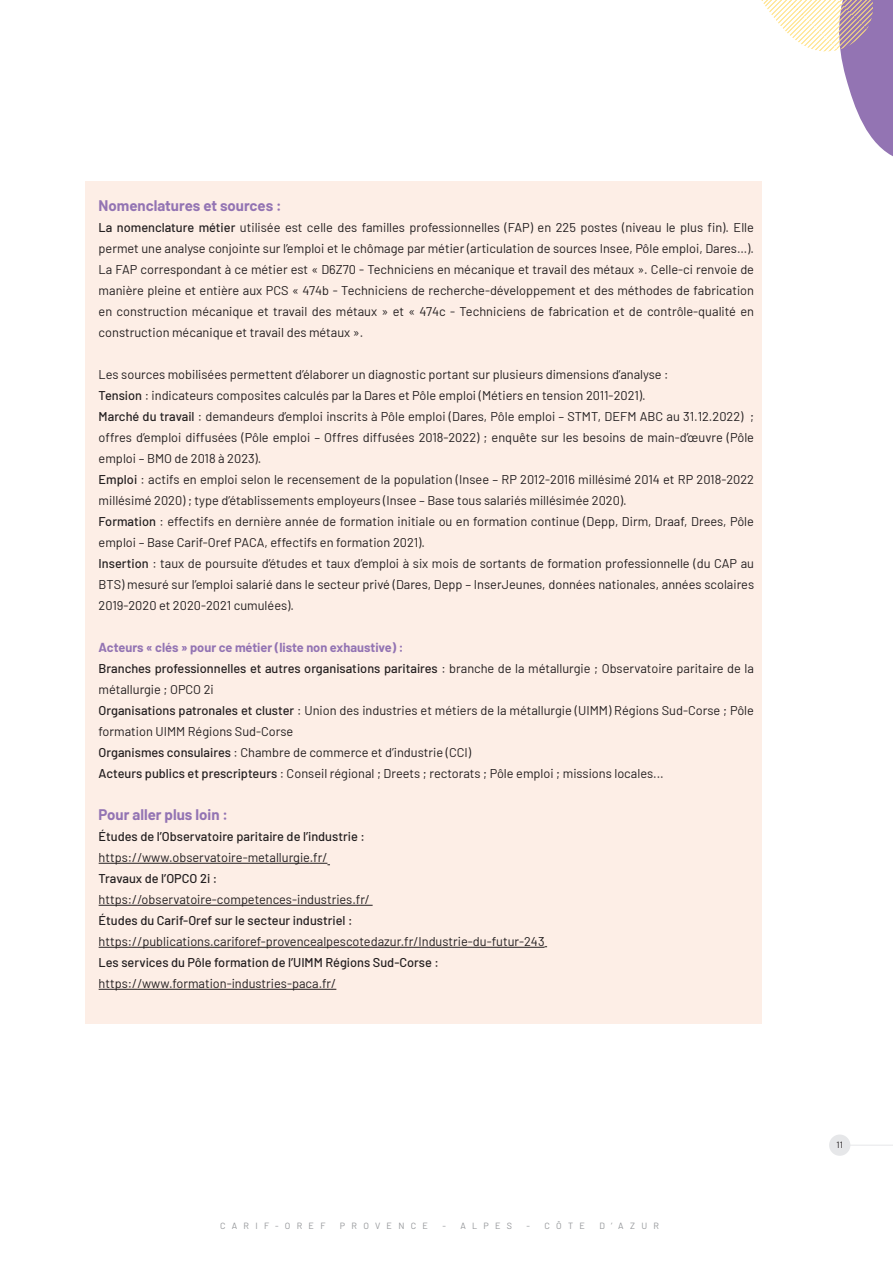
<style>
.page{position:relative;width:893px;height:1263px;background:#fff}
.page>*{position:absolute;margin:0;border:0;box-sizing:border-box;transform-origin:0 0}
.t1{font:700 15px "Barlow";color:#9374b3}
.t2{font:12.75px/21px "Barlow";color:#231f20}
.t3{font:500 12.75px "Barlow";color:#231f20}
.t4{font:9px "Barlow";letter-spacing:.7em;color:#939598}
.t5{font:9px "Barlow";color:#231f20}
.s1{font-weight:500}
.s2{font-weight:700;color:#9374b3}
</style>
<div class="page">
<div style="left:85px;top:181px;width:676px;height:842px;background:#fdeee6"></div>
<hr style="left:99px;top:863px;width:228px;height:1px;background:#231f20">
<hr style="left:99px;top:905px;width:274px;height:1px;background:#231f20">
<hr style="left:99px;top:947px;width:446px;height:1px;background:#231f20">
<hr style="left:99px;top:989px;width:237px;height:1px;background:#231f20">
<svg style="left:761px;top:0;width:132px;height:157px"></svg>
<hr style="left:847px;top:1145px;width:46px;height:1px;background:#e6e7e9">
<div style="left:829px;top:1134px;width:21px;height:22px;background:#e6e7e9;border-radius:50%"></div>
<p class="t1" style="left:99px;top:194px;width:185px">Nomenclatures et sources :</p>
<p class="t2" style="left:99px;top:216px;width:657px;text-align:justify"><span class="s1">La nomenclature métier</span> utilisée est celle des familles professionnelles (FAP) en 225 postes (niveau le plus fin). Elle permet une analyse conjointe sur l’emploi et le chômage par métier (articulation de sources Insee, Pôle emploi, Dares…).<br>La FAP correspondant à ce métier est « D6Z70 - Techniciens en mécanique et travail des métaux ». Celle-ci renvoie de manière pleine et entière aux PCS « 474b - Techniciens de recherche-développement et des méthodes de fabrication en construction mécanique et travail des métaux » et « 474c - Techniciens de fabrication et de contrôle-qualité en construction mécanique et travail des métaux ».</p>
<p class="t2" style="left:99px;top:363px;width:657px">Les sources mobilisées permettent d’élaborer un diagnostic portant sur plusieurs dimensions d’analyse :<br><span class="s1">Tension</span> : indicateurs composites calculés par la Dares et Pôle emploi (Métiers en tension 2011-2021).<br><span class="s1">Marché du travail</span> : demandeurs d’emploi inscrits à Pôle emploi (Dares, Pôle emploi – STMT, DEFM ABC au 31.12.2022) ; offres d’emploi diffusées (Pôle emploi – Offres diffusées 2018-2022) ; enquête sur les besoins de main-d’œuvre (Pôle emploi – BMO de 2018 à 2023).<br><span class="s1">Emploi</span> : actifs en emploi selon le recensement de la population (Insee – RP 2012-2016 millésimé 2014 et RP 2018-2022 millésimé 2020) ; type d’établissements employeurs (Insee – Base tous salariés millésimée 2020).<br><span class="s1">Formation</span> : effectifs en dernière année de formation initiale ou en formation continue (Depp, Dirm, Draaf, Drees, Pôle emploi – Base Carif-Oref PACA, effectifs en formation 2021).<br><span class="s1">Insertion</span> : taux de poursuite d’études et taux d’emploi à six mois de sortants de formation professionnelle (du CAP au BTS) mesuré sur l’emploi salarié dans le secteur privé (Dares, Depp – InserJeunes, données nationales, années scolaires 2019-2020 et 2020-2021 cumulées).</p>
<p class="t2" style="left:99px;top:636px;width:657px"><span class="s2">Acteurs « clés » pour ce métier (liste non exhaustive) :<br></span><span class="s1">Branches professionnelles et autres organisations paritaires</span> : branche de la métallurgie ; Observatoire paritaire de la métallurgie ; OPCO 2i<br><span class="s1">Organisations patronales et cluster</span> : Union des industries et métiers de la métallurgie (UIMM) Régions Sud-Corse ; Pôle formation UIMM Régions Sud-Corse<br><span class="s1">Organismes consulaires</span> : Chambre de commerce et d’industrie (CCI)<br><span class="s1">Acteurs publics et prescripteurs</span> : Conseil régional ; Dreets ; rectorats ; Pôle emploi ; missions locales...</p>
<p class="t1" style="left:99px;top:803px;width:131px">Pour aller plus loin :</p>
<p class="t3" style="left:99px;top:827px;width:268px">Études de l’Observatoire paritaire de l’industrie :</p>
<p class="t2" style="left:99px;top:846px;width:230px">https://www.observatoire-metallurgie.fr/</p>
<p class="t3" style="left:99px;top:869px;width:120px">Travaux de l’OPCO 2i :</p>
<p class="t2" style="left:99px;top:888px;width:273px">https://observatoire-competences-industries.fr/</p>
<p class="t3" style="left:99px;top:911px;width:255px">Études du Carif-Oref sur le secteur industriel :</p>
<p class="t2" style="left:99px;top:930px;width:447px">https://publications.cariforef-provencealpescotedazur.fr/Industrie-du-futur-243</p>
<p class="t3" style="left:99px;top:953px;width:342px">Les services du Pôle formation de l’UIMM Régions Sud-Corse :</p>
<p class="t2" style="left:99px;top:972px;width:239px">https://www.formation-industries-paca.fr/</p>
<p class="t4" style="left:220px;top:1220px;width:107px">CARIF-OREF</p>
<p class="t4" style="left:340px;top:1220px;width:90px">PROVENCE</p>
<p class="t4" style="left:442px;top:1220px;width:71px">- ALPES</p>
<p class="t4" style="left:527px;top:1220px;width:60px">- CÔTE</p>
<p class="t4" style="left:599px;top:1220px;width:61px">D’AZUR</p>
<p class="t5" style="left:836px;top:1138px;width:8px">11</p>
</div>
